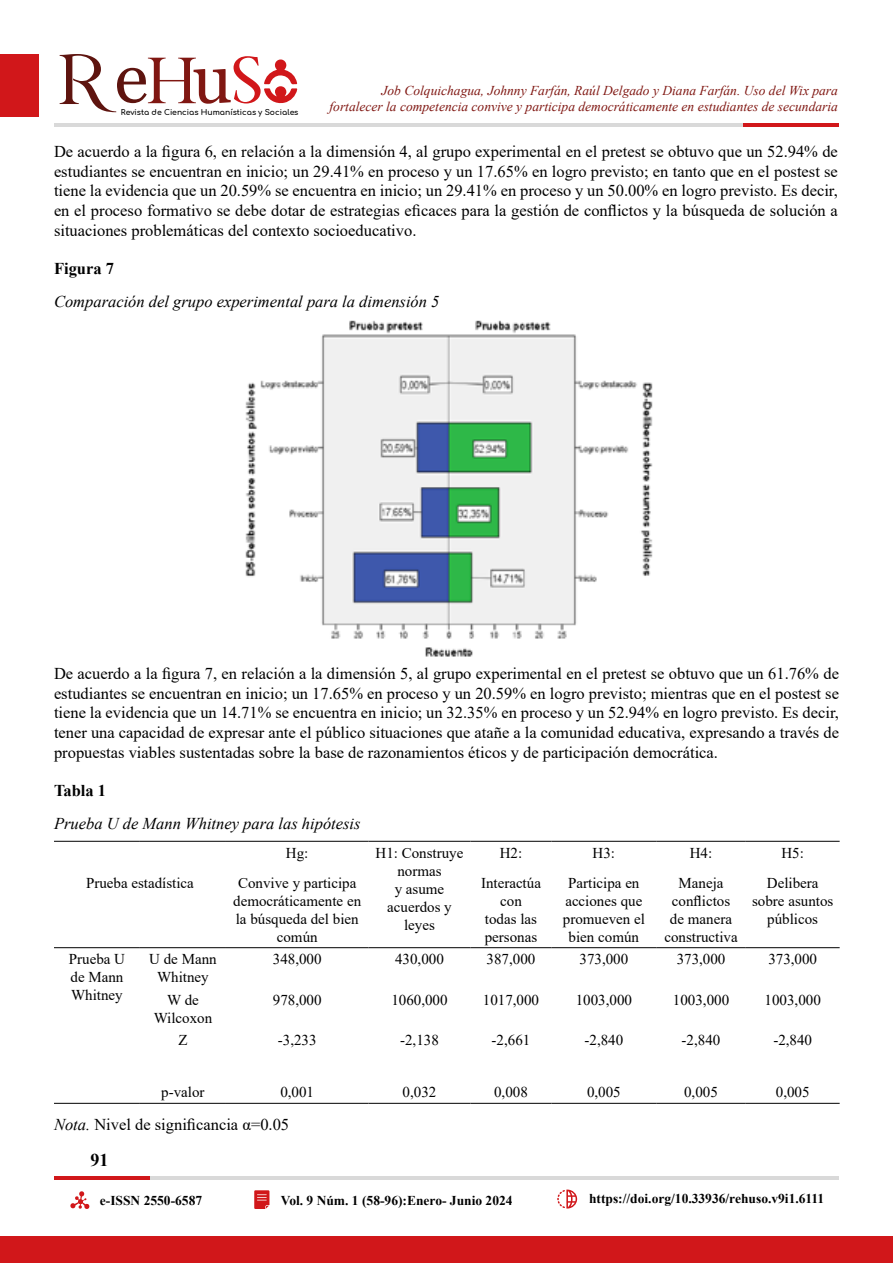
<style>
.page{position:relative;width:893px;height:1263px;background:#fff}
.page>*{position:absolute;margin:0;border:0;box-sizing:border-box;transform-origin:0 0}
.t1{font:700 18px "Times New Roman";color:#000}
.t2{font:16.5px/19.8px "Times New Roman";color:#000;text-align:justify}
.t3{font:italic 16.5px "Times New Roman";color:#000}
.t4{font:700 16.5px "Times New Roman";color:#000}
.t5{font:15px/18px "Times New Roman";color:#000;text-align:center}
.t6{font:italic 13.5px/16.2px "Times New Roman";color:#801712;text-align:right}
.t7{font:700 13.5px "Times New Roman";color:#000}
.t8{font:700 7.65px "Comfortaa";color:#000}
.s1{font-style:italic}
</style>
<div class="page">
<div style="left:0;top:54px;width:38px;height:63px;background:#d1171a"></div>
<svg style="left:60px;top:54px;width:237px;height:58px"></svg>
<svg style="left:557px;top:1189px;width:20px;height:19px"></svg>
<svg style="left:254px;top:1190px;width:15px;height:19px"></svg>
<div style="left:0;top:1236px;width:893px;height:27px;background:#d1171a"></div>
<hr style="left:149px;top:1177px;width:690px;height:3px;background:#d9d9d9">
<hr style="left:54px;top:123px;width:689px;height:3px;background:#d9d9d9">
<hr style="left:54px;top:1177px;width:95px;height:3px;background:#d1171a">
<hr style="left:743px;top:123px;width:96px;height:3px;background:#d1171a">
<svg style="left:70px;top:1191px;width:20px;height:18px"></svg>
<img style="left:245px;top:320px;width:408px;height:337px">
<hr style="left:54px;top:841px;width:86px;height:1px;background:#000">
<hr style="left:140px;top:841px;width:86px;height:1px;background:#000">
<hr style="left:226px;top:841px;width:142px;height:1px;background:#000">
<hr style="left:368px;top:841px;width:102px;height:1px;background:#000">
<hr style="left:470px;top:841px;width:81px;height:1px;background:#000">
<hr style="left:551px;top:841px;width:105px;height:1px;background:#000">
<hr style="left:656px;top:841px;width:90px;height:1px;background:#000">
<hr style="left:746px;top:841px;width:94px;height:1px;background:#000">
<hr style="left:54px;top:947px;width:86px;height:1px;background:#000">
<hr style="left:140px;top:947px;width:86px;height:1px;background:#000">
<hr style="left:226px;top:947px;width:142px;height:1px;background:#000">
<hr style="left:368px;top:947px;width:102px;height:1px;background:#000">
<hr style="left:470px;top:947px;width:81px;height:1px;background:#000">
<hr style="left:551px;top:947px;width:105px;height:1px;background:#000">
<hr style="left:656px;top:947px;width:90px;height:1px;background:#000">
<hr style="left:746px;top:947px;width:94px;height:1px;background:#000">
<hr style="left:54px;top:1103px;width:86px;height:1px;background:#000">
<hr style="left:140px;top:1103px;width:86px;height:1px;background:#000">
<hr style="left:226px;top:1103px;width:142px;height:1px;background:#000">
<hr style="left:368px;top:1103px;width:102px;height:1px;background:#000">
<hr style="left:470px;top:1103px;width:81px;height:1px;background:#000">
<hr style="left:551px;top:1103px;width:105px;height:1px;background:#000">
<hr style="left:656px;top:1103px;width:90px;height:1px;background:#000">
<hr style="left:746px;top:1103px;width:94px;height:1px;background:#000">
<p class="t8" style="left:121px;top:105px;width:179px">Revista de Ciencias Humanísticas y Sociales</p>
<p class="t6" style="left:329px;top:82px;width:510px">Job Colquichagua, Johnny Farfán, Raúl Delgado y Diana Farfán. Uso del Wix para fortalecer la competencia convive y participa democráticamente en estudiantes de secundaria</p>
<p class="t2" style="left:54px;top:141px;width:785px">De acuerdo a la figura 6, en relación a la dimensión 4, al grupo experimental en el pretest se obtuvo que un 52.94% de estudiantes se encuentran en inicio; un 29.41% en proceso y un 17.65% en logro previsto; en tanto que en el postest se tiene la evidencia que un 20.59% se encuentra en inicio; un 29.41% en proceso y un 50.00% en logro previsto. Es decir, en el proceso formativo se debe dotar de estrategias eficaces para la gestión de conflictos y la búsqueda de solución a situaciones problemáticas del contexto socioeducativo.</p>
<p class="t4" style="left:54px;top:256px;width:62px">Figura 7</p>
<p class="t3" style="left:54px;top:290px;width:387px">Comparación del grupo experimental para la dimensión 5</p>
<p class="t2" style="left:54px;top:663px;width:786px">De acuerdo a la figura 7, en relación a la dimensión 5, al grupo experimental en el pretest se obtuvo que un 61.76% de estudiantes se encuentran en inicio; un 17.65% en proceso y un 20.59% en logro previsto; mientras que en el postest se tiene la evidencia que un 14.71% se encuentra en inicio; un 32.35% en proceso y un 52.94% en logro previsto. Es decir, tener una capacidad de expresar ante el público situaciones que atañe a la comunidad educativa, expresando a través de propuestas viables sustentadas sobre la base de razonamientos éticos y de participación democrática.</p>
<p class="t4" style="left:54px;top:778px;width:54px">Tabla 1</p>
<p class="t3" style="left:54px;top:812px;width:308px">Prueba U de Mann Whitney para las hipótesis</p>
<p class="t5" style="left:86px;top:873px;width:109px">Prueba estadística</p>
<p class="t5" style="left:238px;top:837px;width:120px;line-height:30px">Hg:<br>Convive y participa</p>
<p class="t5" style="left:233px;top:891px;width:129px">democráticamente en la búsqueda del bien común</p>
<p class="t5" style="left:376px;top:843px;width:89px">H1: Construye normas<br>y asume acuerdos y leyes</p>
<p class="t5" style="left:481px;top:837px;width:61px;line-height:30px">H2:<br>Interactúa</p>
<p class="t5" style="left:485px;top:891px;width:54px">con todas las personas</p>
<p class="t5" style="left:568px;top:837px;width:73px;line-height:30px">H3:<br>Participa en</p>
<p class="t5" style="left:563px;top:891px;width:84px">acciones que promueven el bien común</p>
<p class="t5" style="left:678px;top:837px;width:46px;line-height:30px">H4:<br>Maneja</p>
<p class="t5" style="left:664px;top:891px;width:75px">conflictos de manera constructiva</p>
<p class="t5" style="left:767px;top:837px;width:53px;line-height:30px">H5:<br>Delibera</p>
<p class="t5" style="left:752px;top:891px;width:83px">sobre asuntos públicos</p>
<p class="t5" style="left:69px;top:949px;width:58px;text-align:justify">Prueba U de Mann Whitney</p>
<p class="t5" style="left:149px;top:949px;width:69px">U de Mann<br>Whitney</p>
<p class="t5" style="left:273px;top:949px;width:50px">348,000</p>
<p class="t5" style="left:395px;top:949px;width:50px">430,000</p>
<p class="t5" style="left:487px;top:949px;width:50px">387,000</p>
<p class="t5" style="left:579px;top:949px;width:50px">373,000</p>
<p class="t5" style="left:677px;top:949px;width:50px">373,000</p>
<p class="t5" style="left:768px;top:949px;width:50px">373,000</p>
<p class="t5" style="left:154px;top:990px;width:60px">W de<br>Wilcoxon</p>
<p class="t5" style="left:273px;top:990px;width:50px">978,000</p>
<p class="t5" style="left:391px;top:990px;width:58px">1060,000</p>
<p class="t5" style="left:483px;top:990px;width:58px">1017,000</p>
<p class="t5" style="left:576px;top:990px;width:58px">1003,000</p>
<p class="t5" style="left:673px;top:990px;width:58px">1003,000</p>
<p class="t5" style="left:765px;top:990px;width:58px">1003,000</p>
<p class="t5" style="left:178px;top:1030px;width:11px">Z</p>
<p class="t5" style="left:278px;top:1030px;width:40px">-3,233</p>
<p class="t5" style="left:400px;top:1030px;width:40px">-2,138</p>
<p class="t5" style="left:492px;top:1030px;width:40px">-2,661</p>
<p class="t5" style="left:584px;top:1030px;width:40px">-2,840</p>
<p class="t5" style="left:682px;top:1030px;width:40px">-2,840</p>
<p class="t5" style="left:773px;top:1030px;width:40px">-2,840</p>
<p class="t5" style="left:161px;top:1083px;width:45px">p-valor</p>
<p class="t5" style="left:280px;top:1083px;width:35px">0,001</p>
<p class="t5" style="left:403px;top:1083px;width:35px">0,032</p>
<p class="t5" style="left:494px;top:1083px;width:35px">0,008</p>
<p class="t5" style="left:587px;top:1083px;width:35px">0,005</p>
<p class="t5" style="left:684px;top:1083px;width:35px">0,005</p>
<p class="t5" style="left:776px;top:1083px;width:35px">0,005</p>
<p class="t2" style="left:54px;top:1114px;width:237px"><span class="s1">Nota.</span> Nivel de significancia α=0.05</p>
<p class="t1" style="left:90px;top:1147px;width:19px">91</p>
<p class="t7" style="left:100px;top:1190px;width:104px">e-ISSN 2550-6587</p>
<p class="t7" style="left:281px;top:1190px;width:233px">Vol. 9 Núm. 1 (58-96):Enero- Junio 2024</p>
<p class="t7" style="left:589px;top:1189px;width:237px">https://doi.org/10.33936/rehuso.v9i1.6111</p>
</div>
